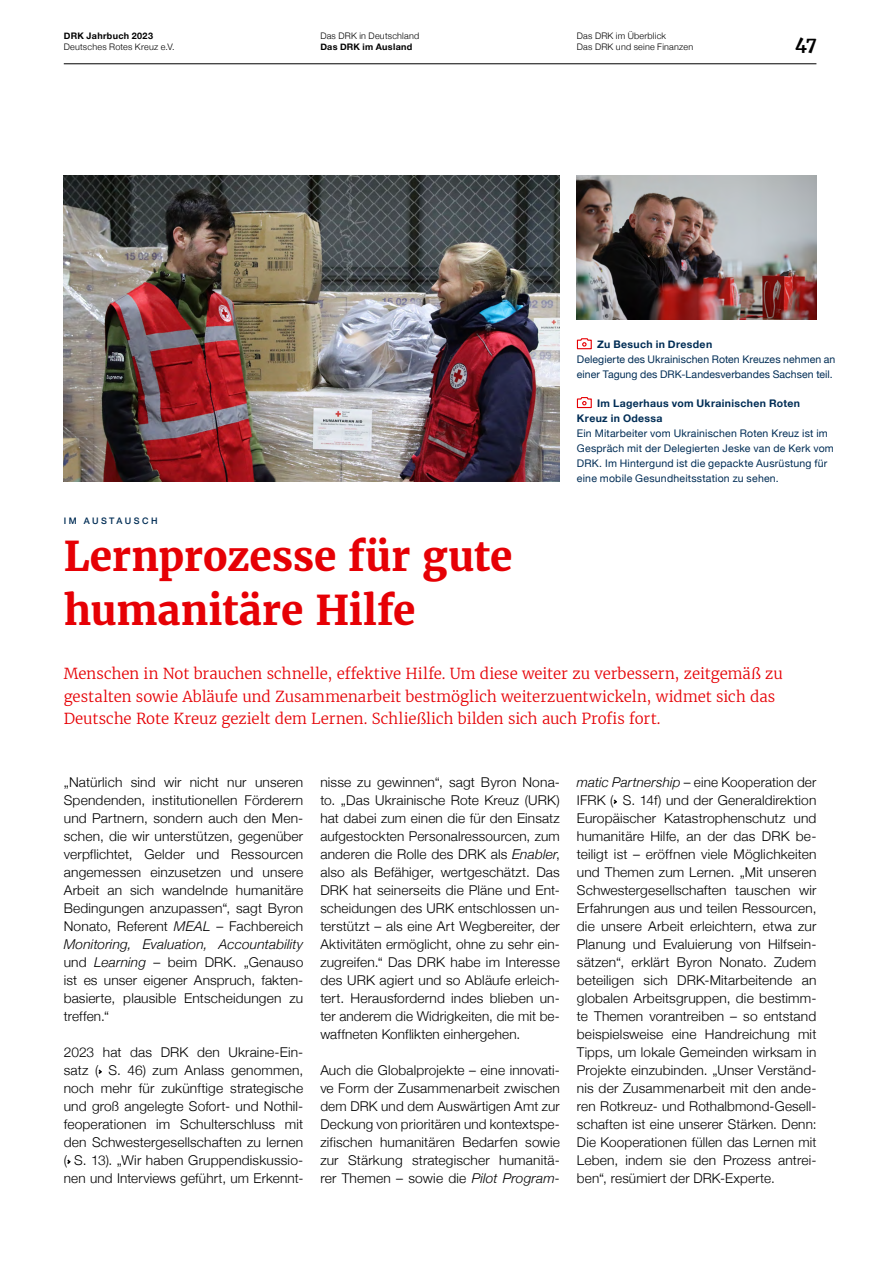
<style>
.page{position:relative;width:893px;height:1263px;background:#fff}
.page>*{position:absolute;margin:0;border:0;box-sizing:border-box;transform-origin:0 0}
.t1{font:700 40.5px/54px "Merriweather";letter-spacing:-.005em;color:#e60005}
.t2{font:700 18px "Merriweather";color:#000}
.t3{font:300 15px/22.5px "Merriweather";color:#e60005}
.t4{font:300 13.5px/18px "Helvetica Neue";letter-spacing:.01em;color:#000;text-align:justify}
.t5{font:10.5px/15px "Helvetica Neue";letter-spacing:.02em;color:#002d55}
.t6{font:700 10.5px/15px "Helvetica Neue";letter-spacing:.03em;color:#002d55}
.t7{font:300 9px/10.8px "Helvetica Neue";letter-spacing:.025em;color:#000}
.t8{font:700 9px "Helvetica Neue";letter-spacing:.035em;color:#000}
.t9{font:500 9px "Helvetica Neue";letter-spacing:.275em;color:#002d55}
.s1{font-style:italic}
</style>
<div class="page">
<img style="left:64px;top:175px;width:496px;height:306px">
<img style="left:577px;top:175px;width:239px;height:144px">
<svg style="left:98px;top:1069px;width:4px;height:5px"></svg>
<svg style="left:67px;top:1159px;width:4px;height:5px"></svg>
<svg style="left:613px;top:799px;width:4px;height:5px"></svg>
<svg style="left:576px;top:397px;width:16px;height:12px"></svg>
<svg style="left:576px;top:338px;width:16px;height:12px"></svg>
<hr style="left:64px;top:64px;width:752px;height:1px;background:#000">
<p class="t8" style="left:64px;top:29px;width:91px">DRK Jahrbuch 2023</p>
<p class="t7" style="left:64px;top:41px;width:112px">Deutsches Rotes Kreuz e.V.</p>
<p class="t7" style="left:320px;top:30px;width:100px">Das DRK in Deutschland</p>
<p class="t8" style="left:320px;top:40px;width:93px">Das DRK im Ausland</p>
<p class="t7" style="left:577px;top:30px;width:118px">Das DRK im Überblick<br>Das DRK und seine Finanzen</p>
<h2 class="t2" style="left:795px;top:32px;width:23px">47</h2>
<p class="t9" style="left:64px;top:513px;width:95px">IM AUSTAUSCH</p>
<h1 class="t1" style="left:64px;top:529px;width:450px">Lernprozesse für gute humanitäre Hilfe</h1>
<p class="t6" style="left:597px;top:337px;width:117px">Zu Besuch in Dresden</p>
<p class="t5" style="left:577px;top:352px;width:260px">Delegierte des Ukrainischen Roten Kreuzes nehmen an einer Tagung des DRK-Landesverbandes Sachsen teil.</p>
<p class="t6" style="left:577px;top:396px;width:225px;text-indent:20px">Im Lagerhaus vom Ukrainischen Roten<br>Kreuz in Odessa</p>
<p class="t5" style="left:577px;top:426px;width:258px">Ein Mitarbeiter vom Ukrainischen Roten Kreuz ist im Gespräch mit der Delegierten Jeske van de Kerk vom DRK. Im Hintergund ist die gepackte Ausrüstung für eine mobile Gesundheitsstation zu sehen.</p>
<p class="t3" style="left:64px;top:662px;width:720px">Menschen in Not brauchen schnelle, effektive Hilfe. Um diese weiter zu verbessern, zeitgemäß zu gestalten sowie Abläufe und Zusammenarbeit bestmöglich weiterzuentwickeln, widmet sich das<br>Deutsche Rote Kreuz gezielt dem Lernen. Schließlich bilden sich auch Profis fort.</p>
<p class="t4" style="left:64px;top:772px;width:241px">„Natürlich sind wir nicht nur unseren Spendenden, institutionellen Förderern und Partnern, sondern auch den Men&shy;schen, die wir unterstützen, gegenüber verpflichtet, Gelder und Ressourcen angemessen einzusetzen und unsere Arbeit an sich wandelnde humanitäre Bedingungen anzupassen“, sagt Byron Nonato, Referent <span class="s1">MEAL</span> – Fachbereich <span class="s1">Monitoring, Evaluation, Accountability </span>und <span class="s1">Learning</span> – beim DRK. „Genauso ist es unser eigener Anspruch, fakten&shy;basierte, plausible Entscheidungen zu treffen.“</p>
<p class="t4" style="left:64px;top:1042px;width:241px">2023 hat das DRK den Ukraine-Ein&shy;satz ( S. 46) zum Anlass genommen, noch mehr für zukünftige strategische und groß angelegte Sofort- und Nothil&shy;feoperationen im Schulterschluss mit den Schwestergesellschaften zu lernen ( S. 13). „Wir haben Gruppendiskussio&shy;nen und Interviews geführt, um Erkennt-</p>
<p class="t4" style="left:320px;top:772px;width:241px">nisse zu gewinnen“, sagt Byron Nona&shy;to. „Das Ukrainische Rote Kreuz (URK) hat dabei zum einen die für den Einsatz aufgestockten Personalressourcen, zum anderen die Rolle des DRK als <span class="s1">Enabler</span>, also als Befähiger, wertgeschätzt. Das DRK hat seinerseits die Pläne und Ent&shy;scheidungen des URK entschlossen un&shy;terstützt – als eine Art Wegbereiter, der Aktivitäten ermöglicht, ohne zu sehr ein&shy;zugreifen.“ Das DRK habe im Interesse des URK agiert und so Abläufe erleich&shy;tert. Herausfordernd indes blieben un&shy;ter anderem die Widrigkeiten, die mit be&shy;waffneten Konflikten einhergehen.</p>
<p class="t4" style="left:320px;top:1060px;width:241px">Auch die Globalprojekte – eine innovati&shy;ve Form der Zusammenarbeit zwischen dem DRK und dem Auswärtigen Amt zur Deckung von prioritären und kontextspe&shy;zifischen humanitären Bedarfen sowie zur Stärkung strategischer humanitä&shy;rer Themen – sowie die <span class="s1">Pilot Program-</span></p>
<p class="t4" style="left:577px;top:772px;width:241px"><span class="s1">matic Partnership</span> – eine Kooperation der IFRK ( S. 14f) und der Generaldirektion Europäischer Katastrophenschutz und humanitäre Hilfe, an der das DRK be&shy;teiligt ist – eröffnen viele Möglichkeiten und Themen zum Lernen. „Mit unseren Schwestergesellschaften tauschen wir Erfahrungen aus und teilen Ressourcen, die unsere Arbeit erleichtern, etwa zur Planung und Evaluierung von Hilfsein&shy;sätzen“, erklärt Byron Nonato. Zudem beteiligen sich DRK-Mitarbeitende an globalen Arbeitsgruppen, die bestimm&shy;te Themen vorantreiben – so entstand beispielsweise eine Handreichung mit Tipps, um lokale Gemeinden wirksam in Projekte einzubinden. „Unser Verständ&shy;nis der Zusammenarbeit mit den ande&shy;ren Rotkreuz- und Rothalbmond-Gesell&shy;schaften ist eine unserer Stärken. Denn:<br>Die Kooperationen füllen das Lernen mit Leben, indem sie den Prozess antrei&shy;ben“, resümiert der DRK-Experte.</p>
</div>
